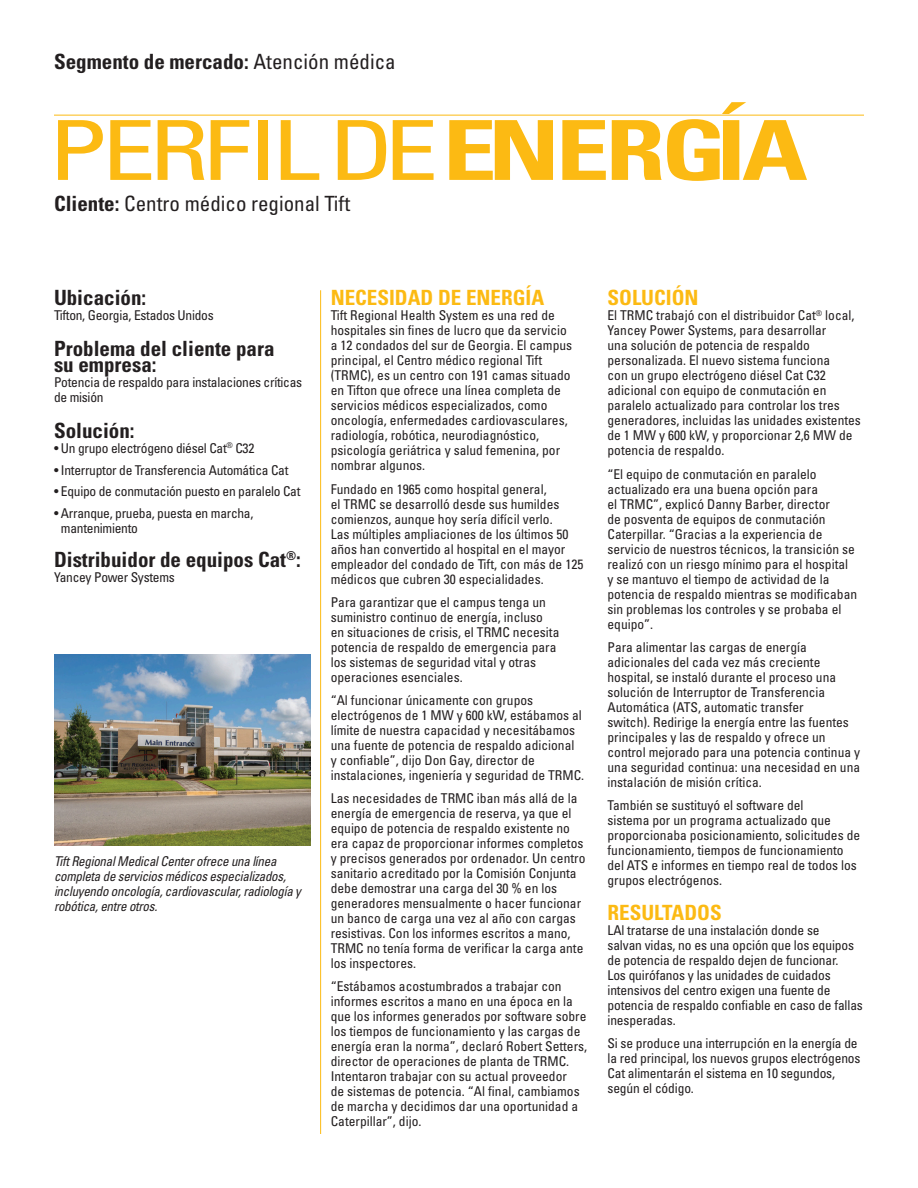
<style>
.page{position:relative;width:918px;height:1188px;background:#fff}
.page>*{position:absolute;margin:0;border:0;box-sizing:border-box;transform-origin:0 0}
.t1{font:condensed 82.8px "Univers LT Std";letter-spacing:-.06em;color:#fcba13;scale:1.3 1}
.Subhead{font:700 condensed 21px/16.5px "Univers LT Std";color:#231f20}
.Subhead-2{font:700 condensed 21px "Univers LT Std";color:#fcba13}
.Subhead-3{font:condensed 21px "Univers LT Std";color:#231f20}
.Body_Copy{font:condensed 13.5px/15px "Univers LT Std";color:#231f20}
.Body_Copy-2{font:condensed 13.5px/15px "Univers LT Std";letter-spacing:-.02em;color:#231f20}
.Body_Copy-3{font:italic condensed 13.5px/15px "Univers LT Std";letter-spacing:-.02em;color:#231f20;scale:.96 1}
.s1{font-weight:400}
.s2{font-weight:700}
</style>
<div class="page">
<img style="left:54px;top:654px;width:256px;height:192px">
<hr style="left:320px;top:290px;width:1px;height:844px;background:#fcba13">
<hr style="left:54px;top:115px;width:810px;height:1px;background:#fcba13">
<p class="Subhead" style="left:54px;top:53px;width:343px">Segmento de mercado: <span class="s1">Atención médica</span></p>
<p class="t1" style="left:48px;top:98px;width:586px">PERFILDE <span class="s2">ENERGÍA</span></p>
<p class="Subhead-3" style="left:54px;top:190px;width:298px"><span class="s2">Cliente:</span> Centro médico regional Tift</p>
<p class="Subhead" style="left:54px;top:290px;width:94px">Ubicación:</p>
<p class="Body_Copy-2" style="left:54px;top:308px;width:161px">Tifton, Georgia, Estados Unidos</p>
<p class="Subhead" style="left:54px;top:340px;width:222px">Problema del cliente para su empresa:</p>
<p class="Body_Copy-2" style="left:54px;top:375px;width:250px">Potencia de respaldo para instalaciones críticas de misión</p>
<p class="Subhead" style="left:54px;top:422px;width:82px">Solución:</p>
<p class="Body_Copy-2" style="left:54px;top:440px;width:202px">• Un grupo electrógeno diésel Cat<sup>®</sup> C32</p>
<p class="Body_Copy-2" style="left:54px;top:462px;width:236px">• Interruptor de Transferencia Automática Cat</p>
<p class="Body_Copy-2" style="left:54px;top:484px;width:248px">• Equipo de conmutación puesto en paralelo Cat</p>
<p class="Body_Copy-2" style="left:61px;top:506px;width:194px;text-indent:-7px">• Arranque, prueba, puesta en marcha, mantenimiento</p>
<p class="Subhead" style="left:54px;top:551px;width:248px">Distribuidor de equipos Cat<sup>®</sup>:</p>
<p class="Body_Copy-2" style="left:54px;top:570px;width:122px">Yancey Power Systems</p>
<p class="Body_Copy-3" style="left:54px;top:854px;width:259px">Tift Regional Medical Center ofrece una línea completa de servicios médicos especializados, incluyendo oncología, cardiovascular, radiología y robótica, entre otros.</p>
<p class="Subhead-2" style="left:331px;top:285px;width:215px">NECESIDAD DE ENERGÍA</p>
<p class="Body_Copy" style="left:331px;top:308px;width:243px">Tift Regional Health System es una red de hospitales sin fines de lucro que da servicio a 12 condados del sur de Georgia. El campus principal, el Centro médico regional Tift (TRMC), es un centro con 191 camas situado en Tifton que ofrece una línea completa de servicios médicos especializados, como oncología, enfermedades cardiovasculares, radiología, robótica, neurodiagnóstico, psicología geriátrica y salud femenina, por nombrar algunos.</p>
<p class="Body_Copy" style="left:331px;top:481px;width:254px">Fundado en 1965 como hospital general,<br>el TRMC se desarrolló desde sus humildes comienzos, aunque hoy sería difícil verlo.<br>Las múltiples ampliaciones de los últimos 50 años han convertido al hospital en el mayor empleador del condado de Tift, con más de 125 médicos que cubren 30 especialidades.</p>
<p class="Body_Copy" style="left:331px;top:594px;width:230px">Para garantizar que el campus tenga un suministro continuo de energía, incluso en situaciones de crisis, el TRMC necesita potencia de respaldo de emergencia para los sistemas de seguridad vital y otras operaciones esenciales.</p>
<p class="Body_Copy" style="left:331px;top:692px;width:255px">“Al funcionar únicamente con grupos electrógenos de 1 MW y 600 kW, estábamos al límite de nuestra capacidad y necesitábamos una fuente de potencia de respaldo adicional<br>y confiable”, dijo Don Gay, director de instalaciones, ingeniería y seguridad de TRMC.</p>
<p class="Body_Copy" style="left:331px;top:790px;width:256px">Las necesidades de TRMC iban más allá de la energía de emergencia de reserva, ya que el equipo de potencia de respaldo existente no era capaz de proporcionar informes completos y precisos generados por ordenador. Un centro sanitario acreditado por la Comisión Conjunta debe demostrar una carga del 30 % en los generadores mensualmente o hacer funcionar un banco de carga una vez al año con cargas resistivas. Con los informes escritos a mano, TRMC no tenía forma de verificar la carga ante los inspectores.</p>
<p class="Body_Copy" style="left:331px;top:978px;width:258px">“Estábamos acostumbrados a trabajar con informes escritos a mano en una época en la que los informes generados por software sobre los tiempos de funcionamiento y las cargas de energía eran la norma”, declaró Robert Setters, director de operaciones de planta de TRMC.<br>Intentaron trabajar con su actual proveedor<br>de sistemas de potencia. “Al final, cambiamos de marcha y decidimos dar una oportunidad a Caterpillar”, dijo.</p>
<p class="Subhead-2" style="left:608px;top:285px;width:93px">SOLUCIÓN</p>
<p class="Body_Copy" style="left:608px;top:308px;width:255px">El TRMC trabajó con el distribuidor Cat<sup>®</sup> local, Yancey Power Systems, para desarrollar<br>una solución de potencia de respaldo personalizada. El nuevo sistema funciona<br>con un grupo electrógeno diésel Cat C32 adicional con equipo de conmutación en paralelo actualizado para controlar los tres generadores, incluidas las unidades existentes de 1 MW y 600 kW, y proporcionar 2,6 MW de potencia de respaldo.</p>
<p class="Body_Copy" style="left:608px;top:466px;width:251px">“El equipo de conmutación en paralelo actualizado era una buena opción para<br>el TRMC”, explicó Danny Barber, director<br>de posventa de equipos de conmutación Caterpillar. “Gracias a la experiencia de servicio de nuestros técnicos, la transición se realizó con un riesgo mínimo para el hospital y se mantuvo el tiempo de actividad de la potencia de respaldo mientras se modificaban sin problemas los controles y se probaba el equipo”.</p>
<p class="Body_Copy" style="left:608px;top:639px;width:254px">Para alimentar las cargas de energía adicionales del cada vez más creciente hospital, se instaló durante el proceso una solución de Interruptor de Transferencia Automática (ATS, automatic transfer<br>switch). Redirige la energía entre las fuentes principales y las de respaldo y ofrece un control mejorado para una potencia continua y una seguridad continua: una necesidad en una instalación de misión crítica.</p>
<p class="Body_Copy" style="left:608px;top:797px;width:254px">También se sustituyó el software del<br>sistema por un programa actualizado que proporcionaba posicionamiento, solicitudes de funcionamiento, tiempos de funcionamiento del ATS e informes en tiempo real de todos los grupos electrógenos.</p>
<p class="Subhead-2" style="left:608px;top:900px;width:116px">RESULTADOS</p>
<p class="Body_Copy" style="left:608px;top:923px;width:257px">LAl tratarse de una instalación donde se<br>salvan vidas, no es una opción que los equipos de potencia de respaldo dejen de funcionar.<br>Los quirófanos y las unidades de cuidados intensivos del centro exigen una fuente de potencia de respaldo confiable en caso de fallas inesperadas.</p>
<p class="Body_Copy" style="left:608px;top:1036px;width:255px">Si se produce una interrupción en la energía de la red principal, los nuevos grupos electrógenos Cat alimentarán el sistema en 10 segundos, según el código.</p>
</div>
